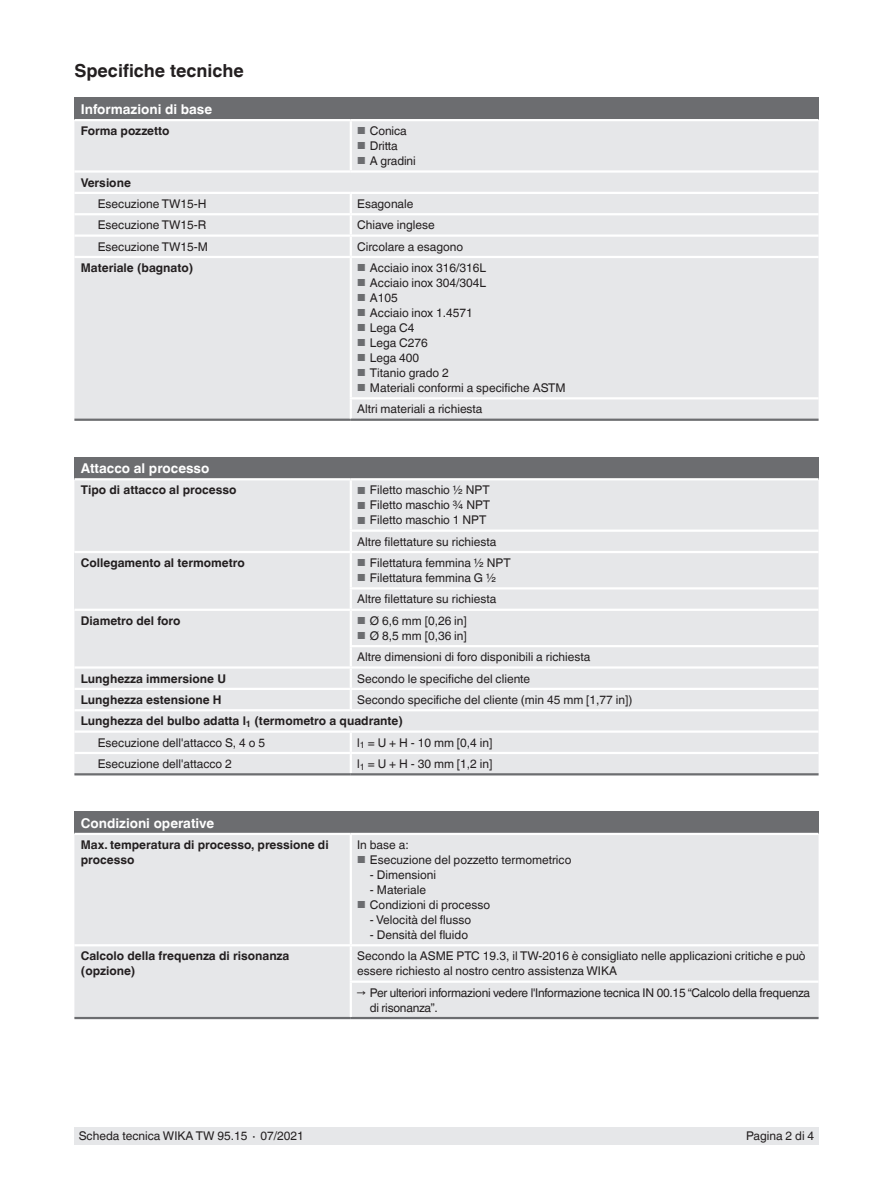
<style>
.page{position:relative;width:893px;height:1188px;background:#fff}
.page>*{position:absolute;margin:0;border:0;box-sizing:border-box;transform-origin:0 0}
.t1{font:700 18px "Helvetica World";color:#231f20}
.t2{font:700 13.5px "Helvetica World";color:#fff}
.t3{font:12px/21.3px "Helvetica World";color:#231f20}
.t4{font:700 12px/15px "Helvetica World";color:#231f20}
.t5{font:12px/15px "Helvetica World";letter-spacing:-.02em;color:#231f20}
.s1{font-size:10.2px;color:#6c6d70}
</style>
<div class="page">
<div style="left:74px;top:1128px;width:745px;height:17px;background:#e6e7e9"></div>
<div style="left:74px;top:98px;width:745px;height:22px;background:#6c6d70"></div>
<div style="left:74px;top:121px;width:745px;height:298px;background:#e6e7e9"></div>
<hr style="left:74px;top:419px;width:277px;height:2px;background:#6c6d70">
<hr style="left:350px;top:397px;width:469px;height:2px;background:#fff">
<hr style="left:74px;top:213px;width:277px;height:2px;background:#fff">
<hr style="left:74px;top:234px;width:277px;height:3px;background:#fff">
<hr style="left:350px;top:121px;width:2px;height:49px;background:#fff">
<hr style="left:351px;top:213px;width:468px;height:2px;background:#fff">
<hr style="left:351px;top:234px;width:468px;height:3px;background:#fff">
<svg style="left:350px;top:194px;width:2px;height:62px"></svg>
<hr style="left:74px;top:119px;width:277px;height:2px;background:#fff">
<hr style="left:351px;top:119px;width:468px;height:2px;background:#fff">
<hr style="left:350px;top:258px;width:2px;height:139px;background:#fff">
<hr style="left:350px;top:399px;width:2px;height:20px;background:#fff">
<hr style="left:74px;top:170px;width:277px;height:3px;background:#fff">
<hr style="left:351px;top:170px;width:468px;height:3px;background:#fff">
<hr style="left:74px;top:192px;width:277px;height:2px;background:#fff">
<hr style="left:351px;top:192px;width:468px;height:2px;background:#fff">
<hr style="left:74px;top:256px;width:277px;height:2px;background:#fff">
<hr style="left:351px;top:256px;width:468px;height:2px;background:#fff">
<hr style="left:351px;top:419px;width:468px;height:2px;background:#6c6d70">
<div style="left:74px;top:457px;width:745px;height:22px;background:#6c6d70"></div>
<div style="left:74px;top:480px;width:745px;height:293px;background:#e6e7e9"></div>
<div style="left:74px;top:552px;width:277px;height:58px;background:#e6e7e9"></div>
<hr style="left:350px;top:480px;width:2px;height:50px;background:#fff">
<hr style="left:350px;top:530px;width:469px;height:2px;background:#fff">
<svg style="left:350px;top:532px;width:2px;height:19px"></svg>
<hr style="left:74px;top:551px;width:277px;height:2px;background:#fff">
<hr style="left:351px;top:551px;width:468px;height:2px;background:#fff">
<hr style="left:350px;top:553px;width:2px;height:34px;background:#fff">
<hr style="left:350px;top:587px;width:469px;height:3px;background:#fff">
<svg style="left:350px;top:590px;width:2px;height:19px"></svg>
<hr style="left:351px;top:609px;width:468px;height:2px;background:#fff">
<hr style="left:74px;top:478px;width:277px;height:2px;background:#fff">
<hr style="left:351px;top:478px;width:468px;height:2px;background:#fff">
<hr style="left:350px;top:645px;width:469px;height:2px;background:#fff">
<hr style="left:351px;top:666px;width:468px;height:3px;background:#fff">
<hr style="left:74px;top:688px;width:277px;height:2px;background:#fff">
<hr style="left:351px;top:688px;width:468px;height:2px;background:#fff">
<hr style="left:74px;top:709px;width:277px;height:2px;background:#fff">
<hr style="left:351px;top:709px;width:468px;height:2px;background:#fff">
<hr style="left:74px;top:730px;width:277px;height:3px;background:#fff">
<hr style="left:351px;top:730px;width:468px;height:3px;background:#fff">
<hr style="left:74px;top:752px;width:277px;height:2px;background:#fff">
<hr style="left:351px;top:752px;width:468px;height:2px;background:#fff">
<svg style="left:350px;top:733px;width:2px;height:40px"></svg>
<hr style="left:74px;top:773px;width:277px;height:2px;background:#6c6d70">
<hr style="left:351px;top:773px;width:468px;height:2px;background:#6c6d70">
<hr style="left:74px;top:609px;width:277px;height:2px;background:#fff">
<hr style="left:350px;top:611px;width:2px;height:34px;background:#fff">
<svg style="left:350px;top:647px;width:2px;height:62px"></svg>
<hr style="left:74px;top:666px;width:277px;height:3px;background:#fff">
<div style="left:74px;top:811px;width:745px;height:23px;background:#6c6d70"></div>
<div style="left:74px;top:835px;width:745px;height:182px;background:#e6e7e9"></div>
<hr style="left:74px;top:1017px;width:277px;height:2px;background:#6c6d70">
<hr style="left:74px;top:833px;width:277px;height:2px;background:#fff">
<hr style="left:351px;top:833px;width:468px;height:2px;background:#fff">
<hr style="left:350px;top:835px;width:2px;height:109px;background:#fff">
<hr style="left:351px;top:944px;width:468px;height:2px;background:#fff">
<hr style="left:350px;top:981px;width:469px;height:2px;background:#fff">
<hr style="left:351px;top:1017px;width:468px;height:2px;background:#6c6d70">
<hr style="left:74px;top:944px;width:277px;height:2px;background:#fff">
<hr style="left:350px;top:946px;width:2px;height:35px;background:#fff">
<hr style="left:350px;top:983px;width:2px;height:34px;background:#fff">
<h1 class="t1" style="left:74px;top:60px;width:171px">Specifiche tecniche</h1>
<p class="t2" style="left:81px;top:101px;width:133px">Informazioni di base</p>
<p class="t4" style="left:81px;top:123px;width:90px">Forma pozzetto</p>
<p class="t3" style="left:357px;top:120px;width:51px"><span class="s1">■</span> Conica</p>
<p class="t3" style="left:357px;top:135px;width:42px"><span class="s1">■</span> Dritta</p>
<p class="t3" style="left:357px;top:150px;width:60px"><span class="s1">■</span> A gradini</p>
<p class="t4" style="left:81px;top:175px;width:52px">Versione</p>
<p class="t3" style="left:98px;top:193px;width:110px">Esecuzione TW15-H</p>
<p class="t3" style="left:357px;top:193px;width:58px">Esagonale</p>
<p class="t3" style="left:98px;top:214px;width:110px">Esecuzione TW15-R</p>
<p class="t3" style="left:357px;top:214px;width:79px">Chiave inglese</p>
<p class="t3" style="left:98px;top:236px;width:112px">Esecuzione TW15-M</p>
<p class="t3" style="left:357px;top:236px;width:108px">Circolare a esagono</p>
<p class="t4" style="left:81px;top:260px;width:114px">Materiale (bagnato)</p>
<p class="t3" style="left:357px;top:257px;width:131px"><span class="s1">■</span> Acciaio inox 316/316L</p>
<p class="t3" style="left:357px;top:272px;width:131px"><span class="s1">■</span> Acciaio inox 304/304L</p>
<p class="t3" style="left:357px;top:287px;width:42px"><span class="s1">■</span> A105</p>
<p class="t3" style="left:357px;top:302px;width:117px"><span class="s1">■</span> Acciaio inox 1.4571</p>
<p class="t3" style="left:357px;top:317px;width:59px"><span class="s1">■</span> Lega C4</p>
<p class="t3" style="left:357px;top:332px;width:72px"><span class="s1">■</span> Lega C276</p>
<p class="t3" style="left:357px;top:347px;width:64px"><span class="s1">■</span> Lega 400</p>
<p class="t3" style="left:357px;top:362px;width:93px"><span class="s1">■</span> Titanio grado 2</p>
<p class="t3" style="left:357px;top:377px;width:210px"><span class="s1">■</span> Materiali conformi a specifiche ASTM<br>Altri materiali a richiesta</p>
<p class="t2" style="left:81px;top:460px;width:130px">Attacco al processo</p>
<p class="t4" style="left:81px;top:483px;width:157px">Tipo di attacco al processo</p>
<p class="t3" style="left:357px;top:480px;width:134px"><span class="s1">■</span> Filetto maschio ½ NPT</p>
<p class="t3" style="left:357px;top:495px;width:134px"><span class="s1">■</span> Filetto maschio ¾ NPT</p>
<p class="t3" style="left:357px;top:510px;width:141px"><span class="s1">■</span> Filetto maschio 1 NPT<br>Altre filettature su richiesta</p>
<p class="t4" style="left:81px;top:555px;width:166px">Collegamento al termometro</p>
<p class="t3" style="left:357px;top:552px;width:155px"><span class="s1">■</span> Filettatura femmina ½ NPT</p>
<p class="t3" style="left:357px;top:567px;width:141px"><span class="s1">■</span> Filettatura femmina G ½<br>Altre filettature su richiesta</p>
<p class="t4" style="left:81px;top:613px;width:101px">Diametro del foro</p>
<p class="t3" style="left:357px;top:610px;width:111px"><span class="s1">■</span> Ø 6,6 mm [0,26 in]</p>
<p class="t3" style="left:357px;top:625px;width:235px"><span class="s1">■</span> Ø 8,5 mm [0,36 in]<br>Altre dimensioni di foro disponibili a richiesta</p>
<p class="t4" style="left:81px;top:671px;width:147px">Lunghezza immersione U</p>
<p class="t3" style="left:357px;top:668px;width:175px">Secondo le specifiche del cliente</p>
<p class="t4" style="left:81px;top:692px;width:142px">Lunghezza estensione H</p>
<p class="t3" style="left:357px;top:689px;width:277px">Secondo specifiche del cliente (min 45 mm [1,77 in])</p>
<p class="t4" style="left:81px;top:714px;width:324px">Lunghezza del bulbo adatta l<sub>1</sub> (termometro a quadrante)</p>
<p class="t3" style="left:98px;top:732px;width:169px">Esecuzione dell'attacco S, 4 o 5</p>
<p class="t3" style="left:357px;top:732px;width:137px">l<sub>1</sub> = U + H - 10 mm [0,4 in]</p>
<p class="t3" style="left:98px;top:753px;width:136px">Esecuzione dell'attacco 2</p>
<p class="t3" style="left:357px;top:753px;width:137px">l<sub>1</sub> = U + H - 30 mm [1,2 in]</p>
<p class="t2" style="left:81px;top:815px;width:135px">Condizioni operative</p>
<p class="t4" style="left:81px;top:837px;width:249px">Max. temperatura di processo, pressione di processo</p>
<p class="t3" style="left:357px;top:834px;width:53px">In base a:</p>
<p class="t3" style="left:357px;top:849px;width:216px"><span class="s1">■</span> Esecuzione del pozzetto termometrico</p>
<p class="t3" style="left:370px;top:864px;width:68px">- Dimensioni</p>
<p class="t3" style="left:370px;top:879px;width:58px">- Materiale</p>
<p class="t3" style="left:357px;top:894px;width:134px"><span class="s1">■</span> Condizioni di processo</p>
<p class="t3" style="left:370px;top:909px;width:103px">- Velocità del flusso</p>
<p class="t3" style="left:370px;top:924px;width:100px">- Densità del fluido</p>
<p class="t4" style="left:81px;top:949px;width:210px">Calcolo della frequenza di risonanza (opzione)</p>
<p class="t3" style="left:357px;top:949px;width:450px;line-height:15px">Secondo la ASME PTC 19.3, il TW-2016 è consigliato nelle applicazioni critiche e può essere richiesto al nostro centro assistenza WIKA</p>
<p class="t5" style="left:370px;top:985px;width:442px;text-indent:-13px">→ Per ulteriori informazioni vedere l'Informazione tecnica IN 00.15 “Calcolo della frequenza di risonanza”.</p>
<p class="t3" style="left:79px;top:1126px;width:227px">Scheda tecnica WIKA TW 95.15 ∙ 07/2021</p>
<p class="t3" style="left:746px;top:1126px;width:70px">Pagina 2 di 4</p>
</div>
